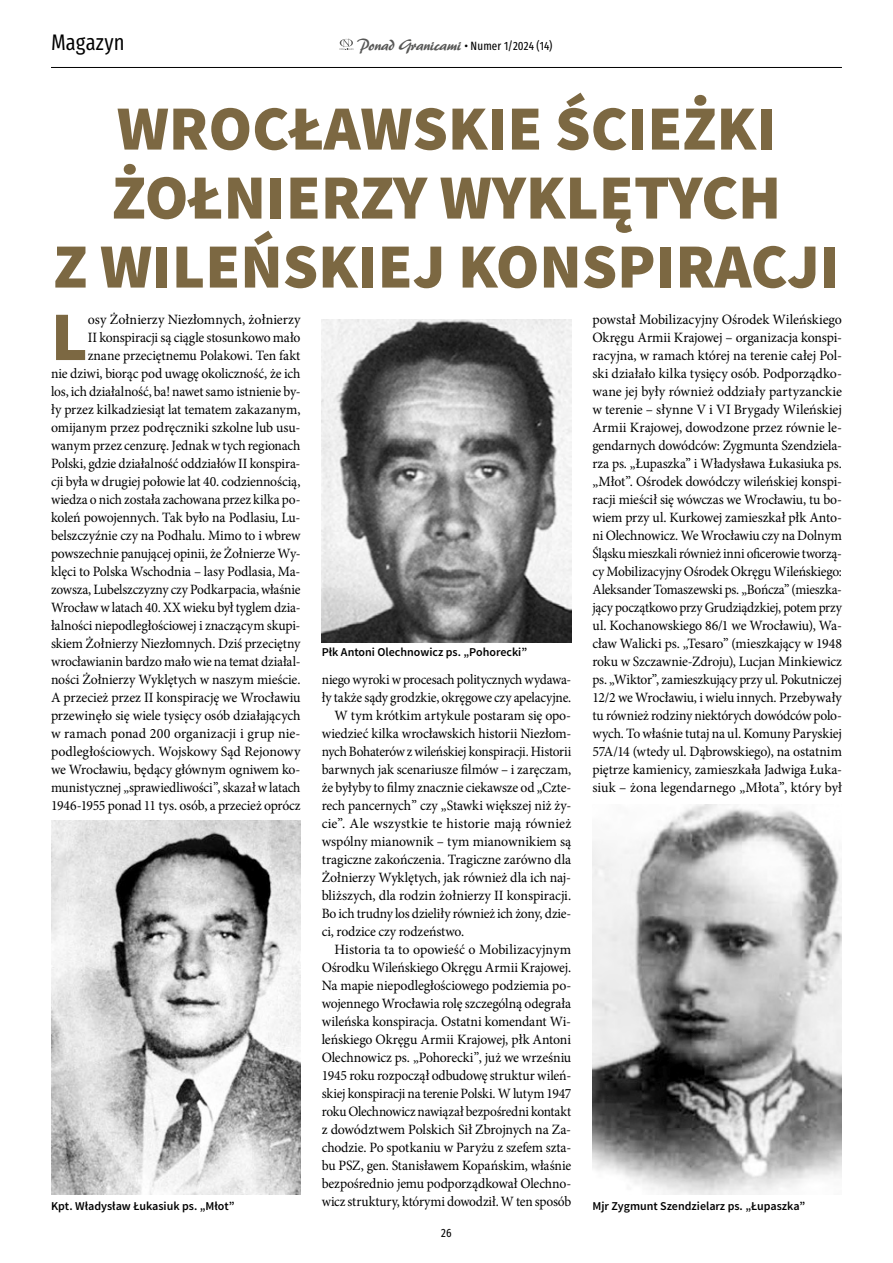
<style>
.page{position:relative;width:893px;height:1263px;background:#fff}
.page>*{position:absolute;margin:0;border:0;box-sizing:border-box;transform-origin:0 0}
.t1{font:900 69.6px "Source Sans Pro";color:#7c6842}
.t2{font:900 63px/69px "Source Sans Pro";color:#7c6842;text-align:center}
.t3{font:22.5px "Fira Sans Compressed";letter-spacing:.005em;color:#000}
.t4{font:14.25px/18px "Minion Pro";letter-spacing:-.01em;color:#000;text-align:right}
.t5{font:14.25px "Minion Pro";letter-spacing:-.01em;color:#000;scale:.96 1}
.t6{font:14.25px "Minion Pro";letter-spacing:-.01em;color:#000;scale:.95 1}
.t7{font:14.25px "Minion Pro";letter-spacing:-.01em;color:#000;scale:.94 1}
.t8{font:14.25px "Minion Pro";letter-spacing:.01em;color:#000}
.t9{font:600 12px "Source Sans Pro";color:#000}
.t10{font:12px "Fira Sans Compressed";letter-spacing:.01em;color:#000}
.s1{font-family:"Brush One EFN";font-size:16.5px;color:#575756}
</style>
<div class="page">
<hr style="left:51px;top:67px;width:791px;height:1px;background:#000">
<svg style="left:339px;top:39px;width:14px;height:11px"></svg>
<img style="left:592px;top:804px;width:250px;height:391px">
<img style="left:51px;top:821px;width:249px;height:374px">
<img style="left:322px;top:319px;width:249px;height:323px">
<h3 class="t3" style="left:51px;top:25px;width:75px">Magazyn</h3>
<p class="t10" style="left:356px;top:36px;width:197px"><span class="s1">Ponad Granicami</span> • Numer 1/2024 (14)</p>
<h2 class="t2" style="left:53px;top:95px;width:788px">WROCŁAWSKIE ŚCIEŻKI<br>ŻOŁNIERZY WYKLĘTYCH<br>Z WILEŃSKIEJ KONSPIRACJI</h2>
<h1 class="t1" style="left:51px;top:289px;width:38px">L</h1>
<p class="t4" style="left:51px;top:311px;width:251px">osy Żołnierzy Niezłomnych, żołnierzy<br>II konspiracji są ciągle stosunkowo mało<br>znane przeciętnemu Polakowi. Ten fakt<br>nie dziwi, biorąc pod uwagę okoliczność, że ich los, ich działalność, ba! nawet samo istnienie by&shy;ły przez kilkadziesiąt lat tematem zakazanym, omijanym przez podręczniki szkolne lub usu&shy;wanym przez cenzurę. Jednak w tych regionach Polski, gdzie działalność oddziałów II konspira&shy;cji była w drugiej połowie lat 40. codziennością, wiedza o nich została zachowana przez kilka po&shy;koleń powojennych. Tak było na Podlasiu, Lu&shy;belszczyźnie czy na Podhalu. Mimo to i wbrew powszechnie panującej opinii, że Żołnierze Wy&shy;klęci to Polska Wschodnia – lasy Podlasia, Ma&shy;zowsza, Lubelszczyzny czy Podkarpacia, właśnie Wrocław w latach 40. XX wieku był tyglem dzia&shy;łalności niepodległościowej i znaczącym skupi&shy;skiem Żołnierzy Niezłomnych. Dziś przeciętny wrocławianin bardzo mało wie na temat działal&shy;ności Żołnierzy Wyklętych w naszym mieście.<br>A przecież przez II konspirację we Wrocławiu przewinęło się wiele tysięcy osób działających w ramach ponad 200 organizacji i grup nie&shy;podległościowych. Wojskowy Sąd Rejonowy we Wrocławiu, będący głównym ogniwem ko&shy;munistycznej „sprawiedliwości”, skazał w latach 1946-1955 ponad 11 tys. osób, a przecież oprócz</p>
<p class="t4" style="left:592px;top:311px;width:251px;text-align:justify">powstał Mobilizacyjny Ośrodek Wileńskiego Okręgu Armii Krajowej – organizacja konspi&shy;racyjna, w ramach której na terenie całej Pol&shy;ski działało kilka tysięcy osób. Podporządko&shy;wane jej były również oddziały partyzanckie w terenie – słynne V i VI Brygady Wileńskiej Armii Krajowej, dowodzone przez równie le&shy;gendarnych dowódców: Zygmunta Szendziela&shy;rza ps. „Łupaszka” i Władysława Łukasiuka ps. „Młot”. Ośrodek dowódczy wileńskiej konspi&shy;racji mieścił się wówczas we Wrocławiu, tu bo&shy;wiem przy ul. Kurkowej zamieszkał płk Anto&shy;ni Olechnowicz. We Wrocławiu czy na Dolnym Śląsku mieszkali również inni oficerowie tworzą&shy;cy Mobilizacyjny Ośrodek Okręgu Wileńskiego:<br>Aleksander Tomaszewski ps. „Bończa” (mieszka&shy;jący początkowo przy Grudziądzkiej, potem przy ul. Kochanowskiego 86/1 we Wrocławiu), Wa&shy;cław Walicki ps. „Tesaro” (mieszkający w 1948 roku w Szczawnie-Zdroju), Lucjan Minkiewicz ps. „Wiktor”, zamieszkujący przy ul. Pokutniczej 12/2 we Wrocławiu, i wielu innych. Przebywały tu również rodziny niektórych dowódców polo&shy;wych. To właśnie tutaj na ul. Komuny Paryskiej 57A/14 (wtedy ul. Dąbrowskiego), na ostatnim piętrze kamienicy, zamieszkała Jadwiga Łuka&shy;siuk – żona legendarnego „Młota”, który był</p>
<p class="t9" style="left:322px;top:645px;width:207px">Płk Antoni Olechnowicz ps. „Pohorecki”</p>
<p class="t7" style="left:322px;top:670px;width:267px">niego wyroki w procesach politycznych wydawa-</p>
<p class="t6" style="left:322px;top:688px;width:264px">ły także sądy grodzkie, okręgowe czy apelacyjne.</p>
<p class="t4" style="left:334px;top:707px;width:238px">W tym krótkim artykule postaram się opo-</p>
<p class="t5" style="left:322px;top:724px;width:261px">wiedzieć kilka wrocławskich historii Niezłom-</p>
<p class="t7" style="left:322px;top:742px;width:267px">nych Bohaterów z wileńskiej konspiracji. Historii</p>
<p class="t5" style="left:322px;top:760px;width:261px">barwnych jak scenariusze filmów – i zaręczam,</p>
<p class="t5" style="left:322px;top:778px;width:261px">że byłyby to filmy znacznie ciekawsze od „Czte-</p>
<p class="t4" style="left:322px;top:797px;width:251px">rech pancernych” czy „Stawki większej niż ży-</p>
<p class="t8" style="left:322px;top:814px;width:251px">cie”. Ale wszystkie te historie mają również</p>
<p class="t4" style="left:322px;top:833px;width:251px">wspólny mianownik – tym mianownikiem są</p>
<p class="t4" style="left:322px;top:851px;width:251px">tragiczne zakończenia. Tragiczne zarówno dla</p>
<p class="t4" style="left:322px;top:869px;width:251px">Żołnierzy Wyklętych, jak również dla ich naj-</p>
<p class="t4" style="left:322px;top:887px;width:251px">bliższych, dla rodzin żołnierzy II konspiracji.</p>
<p class="t6" style="left:322px;top:904px;width:264px">Bo ich trudny los dzieliły również ich żony, dzie-</p>
<p class="t5" style="left:322px;top:922px;width:150px">ci, rodzice czy rodzeństwo.</p>
<p class="t4" style="left:334px;top:941px;width:238px">Historia ta to opowieść o Mobilizacyjnym</p>
<p class="t5" style="left:322px;top:958px;width:261px">Ośrodku Wileńskiego Okręgu Armii Krajowej.</p>
<p class="t4" style="left:322px;top:977px;width:251px">Na mapie niepodległościowego podziemia po-</p>
<p class="t5" style="left:322px;top:994px;width:261px">wojennego Wrocławia rolę szczególną odegrała</p>
<p class="t4" style="left:322px;top:1013px;width:251px">wileńska konspiracja. Ostatni komendant Wi-</p>
<p class="t4" style="left:322px;top:1031px;width:251px">leńskiego Okręgu Armii Krajowej, płk Antoni</p>
<p class="t4" style="left:322px;top:1049px;width:251px">Olechnowicz ps. „Pohorecki”, już we wrześniu</p>
<p class="t5" style="left:322px;top:1066px;width:261px">1945 roku rozpoczął odbudowę struktur wileń-</p>
<p class="t6" style="left:322px;top:1084px;width:264px">skiej konspiracji na terenie Polski. W lutym 1947</p>
<p class="t7" style="left:322px;top:1102px;width:267px">roku Olechnowicz nawiązał bezpośredni kontakt</p>
<p class="t4" style="left:322px;top:1121px;width:251px">z dowództwem Polskich Sił Zbrojnych na Za-</p>
<p class="t5" style="left:322px;top:1138px;width:261px">chodzie. Po spotkaniu w Paryżu z szefem szta-</p>
<p class="t5" style="left:322px;top:1156px;width:261px">bu PSZ, gen. Stanisławem Kopańskim, właśnie</p>
<p class="t5" style="left:322px;top:1174px;width:261px">bezpośrednio jemu podporządkował Olechno-</p>
<p class="t6" style="left:322px;top:1192px;width:264px">wicz struktury, którymi dowodził. W ten sposób</p>
<p class="t9" style="left:51px;top:1198px;width:185px">Kpt. Władysław Łukasiuk ps. „Młot”</p>
<p class="t9" style="left:592px;top:1198px;width:214px">Mjr Zygmunt Szendzielarz ps. „Łupaszka”</p>
<p class="t10" style="left:441px;top:1223px;width:12px">26</p>
</div>
